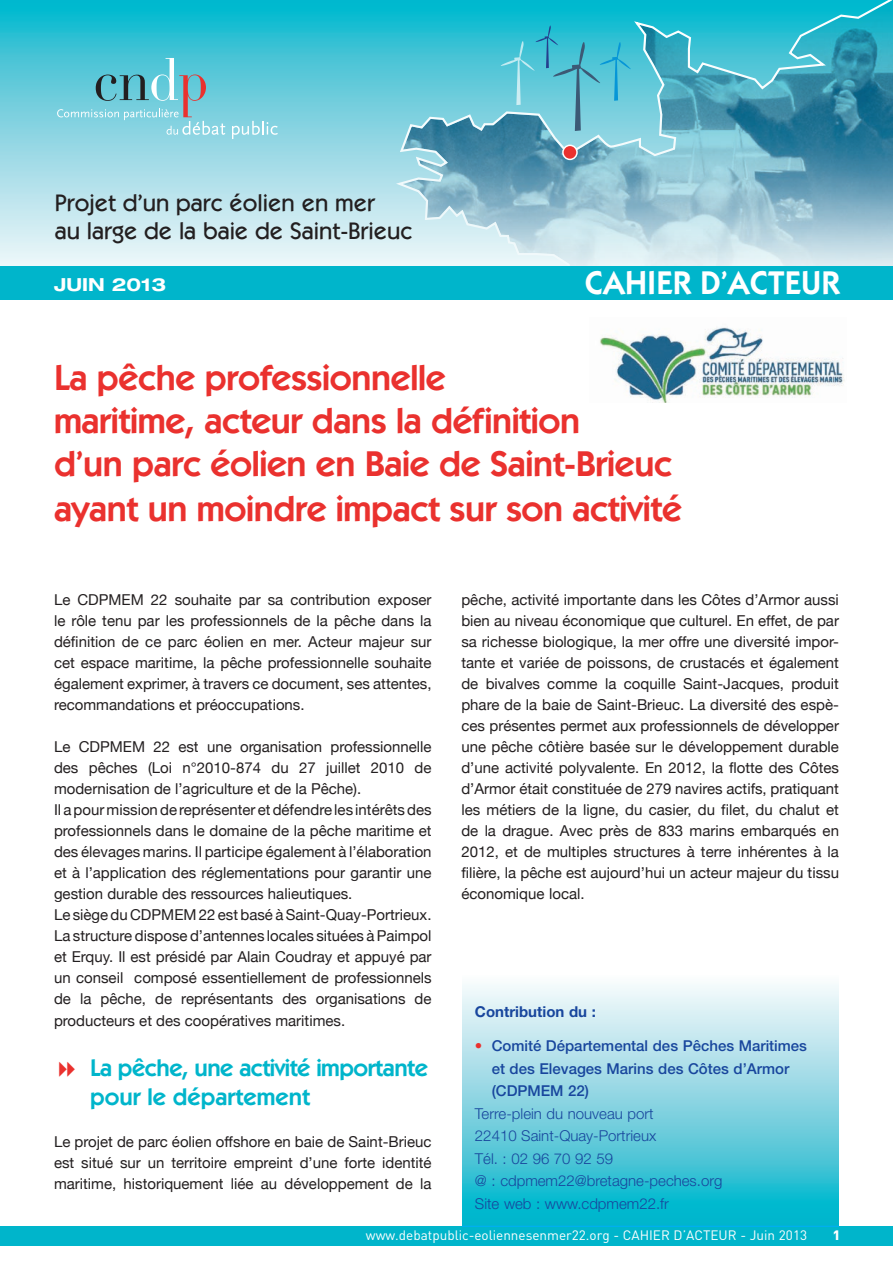
<style>
.page{position:relative;width:893px;height:1263px;background:#fff}
.page>*{position:absolute;margin:0;border:0;box-sizing:border-box;transform-origin:0 0}
.t1{font:600 36px/43.8px "Itc Kabel";letter-spacing:-.01em;color:#ea312e}
.t2{font:600 33px "Itc Kabel";color:#fff}
.t3{font:500 24px/28.8px "Itc Kabel";color:#231f20}
.t4{font:600 24px/28.8px "Itc Kabel";letter-spacing:-.02em;color:#00b5cb}
.t5{font:700 expanded 18px "Helvetica Neue";letter-spacing:.005em;color:#fff}
.t6{font:15px/21px "Helvetica Neue";color:#231f20;text-align:justify}
.t7{font:300 15px/22.5px "Helvetica Neue";color:#18469d}
.t8{font:500 15px/22.5px "Helvetica Neue";color:#18469d}
.t9{font:700 15px "Helvetica Neue";color:#18469d}
.t10{font:13.5px "DIN";color:#fff}
.t11{font:900 13.5px "DIN";color:#fff}
.s1{color:#ea312e}
</style>
<div class="page">
<svg style="left:0;top:0;width:394px;height:266px;background:#87d6e3"></svg>
<div style="left:0;top:1226px;width:893px;height:20px;background:#00b5cb"></div>
<svg style="left:232px;top:121px;width:46px;height:18px"></svg>
<svg style="left:57px;top:58px;width:168px;height:77px;background:#75c5d3"></svg>
<svg style="left:394px;top:0;width:499px;height:266px;background:#6dbbcc"></svg>
<div style="left:0;top:266px;width:893px;height:34px;background:#00b5cb"></div>
<div style="left:563px;top:145px;width:14px;height:14px;background:#ea312e;border-radius:50%"></div>
<div style="left:562px;top:145px;width:16px;height:15px;border:2px solid #fff;border-radius:50%"></div>
<svg style="left:500px;top:25px;width:132px;height:106px;background:#55bfd2"></svg>
<svg style="left:462px;top:984px;width:377px;height:243px;background:#7ed4e2"></svg>
<img style="left:600px;top:327px;width:245px;height:76px">
<h3 class="t3" style="left:55px;top:188px;width:359px">Projet d’un parc éolien en mer<br>au large de la baie de Saint-Brieuc</h3>
<p class="t5" style="left:54px;top:274px;width:114px">JUIN 2013</p>
<h2 class="t2" style="left:585px;top:264px;width:256px">CAHIER D’ACTEUR</h2>
<h1 class="t1" style="left:54px;top:355px;width:629px">La pêche professionnelle<br>maritime, acteur dans la définition<br>d’un parc éolien en Baie de Saint-Brieuc ayant un moindre impact sur son activité</h1>
<p class="t6" style="left:461px;top:589px;width:379px">pêche, activité importante dans les Côtes d’Armor aussi bien au niveau économique que culturel. En effet, de par sa richesse biologique, la mer offre une diversité impor&shy;tante et variée de poissons, de crustacés et également de bivalves comme la coquille Saint-Jacques, produit phare de la baie de Saint-Brieuc. La diversité des espè&shy;ces présentes permet aux professionnels de développer une pêche côtière basée sur le développement durable d’une activité polyvalente. En 2012, la flotte des Côtes d’Armor était constituée de 279 navires actifs, pratiquant les métiers de la ligne, du casier, du filet, du chalut et de la drague. Avec près de 833 marins embarqués en 2012, et de multiples structures à terre inhérentes à la filière, la pêche est aujourd’hui un acteur majeur du tissu économique local.</p>
<p class="t6" style="left:54px;top:589px;width:379px">Le CDPMEM 22 souhaite par sa contribution exposer le rôle tenu par les professionnels de la pêche dans la définition de ce parc éolien en mer. Acteur majeur sur cet espace maritime, la pêche professionnelle souhaite également exprimer, à travers ce document, ses attentes, recommandations et préoccupations.</p>
<p class="t6" style="left:54px;top:736px;width:379px;text-align:left">Le CDPMEM 22 est une organisation professionnelle des pêches (Loi n°2010-874 du 27 juillet 2010 de modernisation de l’agriculture et de la Pêche).<br>Il a pour mission de représenter et défendre les intérêts des professionnels dans le domaine de la pêche maritime et des élevages marins. Il participe également à l’élaboration et à l’application des réglementations pour garantir une gestion durable des ressources halieutiques.<br>Le siège du CDPMEM 22 est basé à Saint-Quay-Portrieux.<br>La structure dispose d’antennes locales situées à Paimpol et Erquy. Il est présidé par Alain Coudray et appuyé par un conseil composé essentiellement de professionnels de la pêche, de représentants des organisations de producteurs et des coopératives maritimes.</p>
<h3 class="t4" style="left:90px;top:1053px;width:340px">La pêche, une activité importante pour le département</h3>
<p class="t6" style="left:54px;top:1130px;width:379px">Le projet de parc éolien offshore en baie de Saint-Brieuc est situé sur un territoire empreint d’une forte identité maritime, historiquement liée au développement de la</p>
<p class="t9" style="left:475px;top:1002px;width:122px">Contribution du :</p>
<p class="t8" style="left:492px;top:1034px;width:317px;text-indent:-17px"><span class="s1">•</span> Comité Départemental des Pêches Maritimes et des Elevages Marins des Côtes d’Armor (CDPMEM 22)</p>
<p class="t7" style="left:475px;top:1102px;width:249px">Terre-plein du nouveau port<br>22410 Saint-Quay-Portrieux<br>Tél. : 02 96 70 92 59<br>@ : cdpmem22@bretagne-peches.org<br>Site web : www.cdpmem22.fr</p>
<p class="t10" style="left:366px;top:1227px;width:443px">www.debatpublic-eoliennesenmer22.org - CAHIER D’ACTEUR - Juin 2013</p>
<p class="t11" style="left:833px;top:1226px;width:9px">1</p>
</div>
